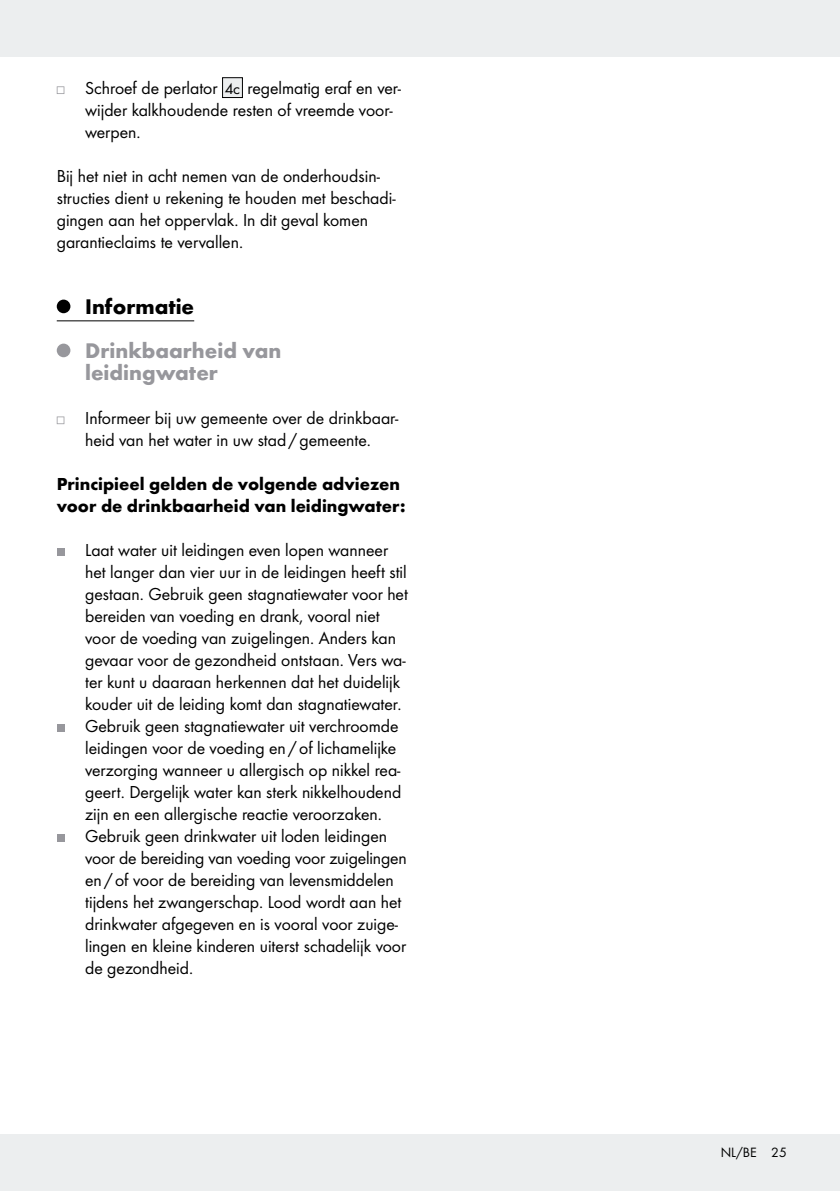
<style>
.page{position:relative;width:840px;height:1191px;background:#fff}
.page>*{position:absolute;margin:0;border:0;box-sizing:border-box;transform-origin:0 0}
.t1{font:700 22px/22px "Futura";color:#97979c}
.t2{font:700 22px "Futura";color:#000}
.t3{font:18px/22px "Futura Boo";color:#000}
.t4{font:700 18px/22px "Futura";color:#000}
.t5{font:14px "Futura Boo";color:#000}
.s1{font-size:16px}
</style>
<div class="page">
<div style="left:0;top:0;width:839px;height:57px;background:#eceeef"></div>
<div style="left:0;top:1134px;width:839px;height:57px;background:#eceeef"></div>
<hr style="left:57px;top:320px;width:137px;height:1px;background:#000">
<svg style="left:57px;top:86px;width:7px;height:8px"></svg>
<div style="left:222px;top:78px;width:20px;height:20px;background:#eceeef"></div>
<div style="left:222px;top:77px;width:21px;height:21px;border:1px solid #000"></div>
<div style="left:57px;top:299px;width:13px;height:14px;background:#000;border-radius:50%"></div>
<div style="left:57px;top:343px;width:13px;height:14px;background:#97979c;border-radius:50%"></div>
<svg style="left:57px;top:416px;width:7px;height:8px"></svg>
<div style="left:57px;top:548px;width:7px;height:8px;background:#97979c"></div>
<div style="left:57px;top:724px;width:7px;height:8px;background:#97979c"></div>
<div style="left:57px;top:834px;width:7px;height:8px;background:#97979c"></div>
<p class="t3" style="left:85px;top:77px;width:317px">Schroef de perlator <span class="s1">4c</span> regelmatig eraf en ver&shy;wijder kalkhoudende resten of vreemde voor&shy;werpen.</p>
<p class="t3" style="left:57px;top:165px;width:340px">Bij het niet in acht nemen van de onderhoudsin&shy;structies dient u rekening te houden met beschadi&shy;gingen aan het oppervlak. In dit geval komen garantieclaims te vervallen.</p>
<p class="t2" style="left:85px;top:293px;width:110px">Informatie</p>
<p class="t1" style="left:85px;top:339px;width:198px">Drinkbaarheid van leidingwater</p>
<p class="t3" style="left:85px;top:407px;width:315px">Informeer bij uw gemeente over de drinkbaar&shy;heid van het water in uw stad/gemeente.</p>
<p class="t4" style="left:57px;top:473px;width:350px">Principieel gelden de volgende adviezen voor de drinkbaarheid van leidingwater:</p>
<p class="t3" style="left:85px;top:539px;width:324px">Laat water uit leidingen even lopen wanneer het langer dan vier uur in de leidingen heeft stil gestaan. Gebruik geen stagnatiewater voor het bereiden van voeding en drank, vooral niet voor de voeding van zuigelingen. Anders kan gevaar voor de gezondheid ontstaan. Vers wa&shy;ter kunt u daaraan herkennen dat het duidelijk kouder uit de leiding komt dan stagnatiewater.<br>Gebruik geen stagnatiewater uit verchroomde leidingen voor de voeding en /of lichamelijke verzorging wanneer u allergisch op nikkel rea&shy;geert. Dergelijk water kan sterk nikkelhoudend zijn en een allergische reactie veroorzaken.<br>Gebruik geen drinkwater uit loden leidingen voor de bereiding van voeding voor zuigelingen en /of voor de bereiding van levensmiddelen tijdens het zwangerschap. Lood wordt aan het drinkwater afgegeven en is vooral voor zuige&shy;lingen en kleine kinderen uiterst schadelijk voor de gezondheid.</p>
<p class="t5" style="left:720px;top:1144px;width:67px">NL/BE 25</p>
</div>
